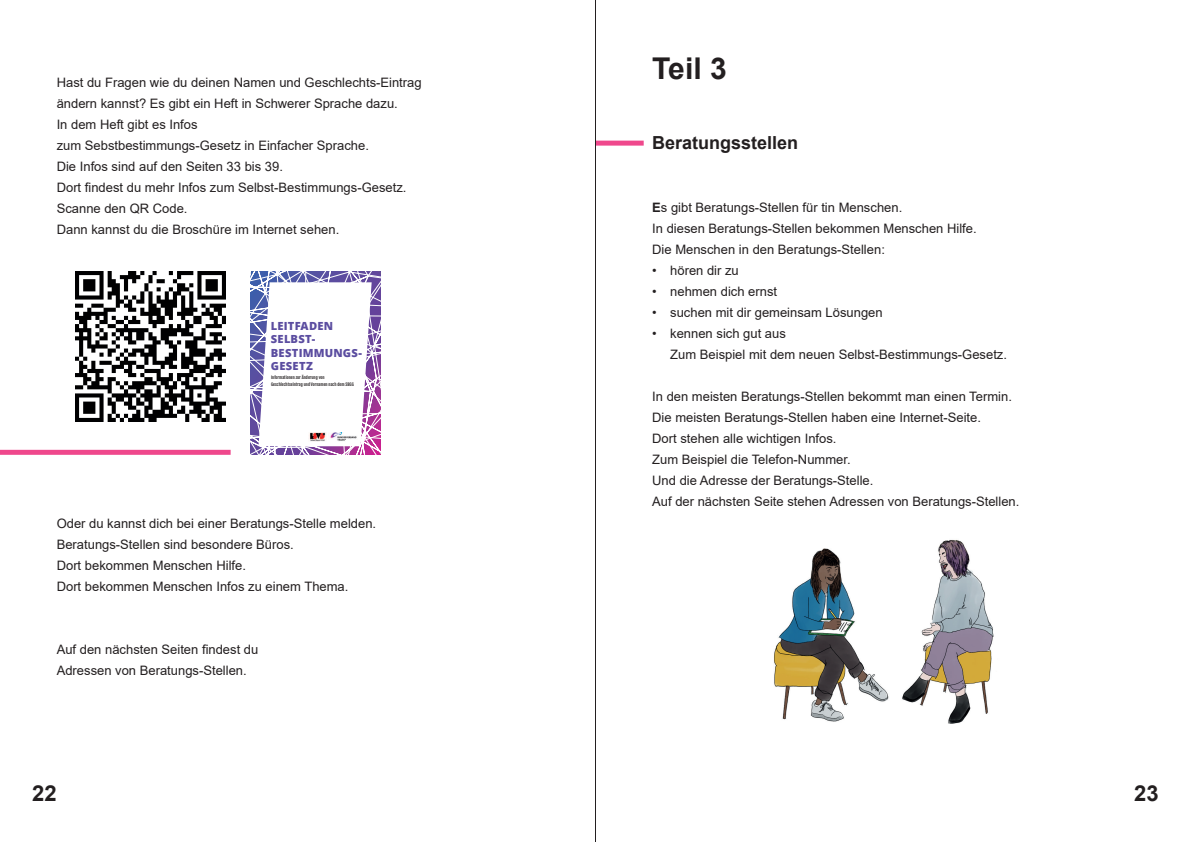
<style>
.page{position:relative;width:1191px;height:842px;background:#fff}
.page>*{position:absolute;margin:0;border:0;box-sizing:border-box;transform-origin:0 0}
.t1{font:700 30px "Arial";color:#231f20}
.t2{font:700 22px "Arial";color:#231f20}
.t3{font:700 18px "Arial";color:#231f20}
.t4{font:13px/21px "Arial";color:#231f20}
.t5{font:800 11.2px/13.4px "Open Sans";letter-spacing:.02em;color:#5b4da0}
.t6{font:2.1px "Fjalla One";color:#231f20}
.s1{font-weight:700}
</style>
<div class="page">
<img style="left:76px;top:272px;width:149px;height:149px">
<svg style="left:250px;top:272px;width:131px;height:183px"></svg>
<div style="left:595px;top:141px;width:48px;height:5px;background:#ef488c"></div>
<img style="left:774px;top:540px;width:220px;height:184px">
<div style="left:0;top:450px;width:231px;height:5px;background:#ef488c"></div>
<hr style="left:595px;top:0;width:1px;height:842px;background:#231f20">
<p class="t4" style="left:57px;top:73px;width:366px">Hast du Fragen wie du deinen Namen und Geschlechts-Eintrag ändern kannst? Es gibt ein Heft in Schwerer Sprache dazu.<br>In dem Heft gibt es Infos<br>zum Sebstbestimmungs-Gesetz in Einfacher Sprache.<br>Die Infos sind auf den Seiten 33 bis 39.<br>Dort findest du mehr Infos zum Selbst-Bestimmungs-Gesetz.<br>Scanne den QR Code.<br>Dann kannst du die Broschüre im Internet sehen.</p>
<p class="t5" style="left:271px;top:319px;width:93px">LEITFADEN<br>SELBST-<br>BESTIMMUNGS-<br>GESETZ</p>
<p class="t6" style="left:271px;top:377px;width:55px">Informationen zur Änderung von</p>
<p class="t6" style="left:271px;top:384px;width:84px">Geschlechtseintrag und Vornamen nach dem SBGG</p>
<p class="t4" style="left:57px;top:513px;width:321px">Oder du kannst dich bei einer Beratungs-Stelle melden.<br>Beratungs-Stellen sind besondere Büros.<br>Dort bekommen Menschen Hilfe.<br>Dort bekommen Menschen Infos zu einem Thema.</p>
<p class="t4" style="left:57px;top:639px;width:203px">Auf den nächsten Seiten findest du<br>Adressen von Beratungs-Stellen.</p>
<h1 class="t1" style="left:652px;top:57px;width:76px">Teil 3</h1>
<h3 class="t3" style="left:652px;top:136px;width:148px">Beratungsstellen</h3>
<p class="t4" style="left:652px;top:197px;width:326px"><span class="s1">E</span>s gibt Beratungs-Stellen für tin Menschen.<br>In diesen Beratungs-Stellen bekommen Menschen Hilfe.<br>Die Menschen in den Beratungs-Stellen:</p>
<p class="t4" style="left:652px;top:261px;width:88px">• hören dir zu</p>
<p class="t4" style="left:652px;top:282px;width:126px">• nehmen dich ernst</p>
<p class="t4" style="left:652px;top:303px;width:232px">• suchen mit dir gemeinsam Lösungen</p>
<p class="t4" style="left:670px;top:324px;width:338px;text-indent:-18px">• kennen sich gut aus<br>Zum Beispiel mit dem neuen Selbst-Bestimmungs-Gesetz.</p>
<p class="t4" style="left:652px;top:386px;width:369px">In den meisten Beratungs-Stellen bekommt man einen Termin.<br>Die meisten Beratungs-Stellen haben eine Internet-Seite.<br>Dort stehen alle wichtigen Infos.<br>Zum Beispiel die Telefon-Nummer.<br>Und die Adresse der Beratungs-Stelle.<br>Auf der nächsten Seite stehen Adressen von Beratungs-Stellen.</p>
<h2 class="t2" style="left:32px;top:785px;width:26px">22</h2>
<h2 class="t2" style="left:1134px;top:785px;width:26px">23</h2>
</div>
